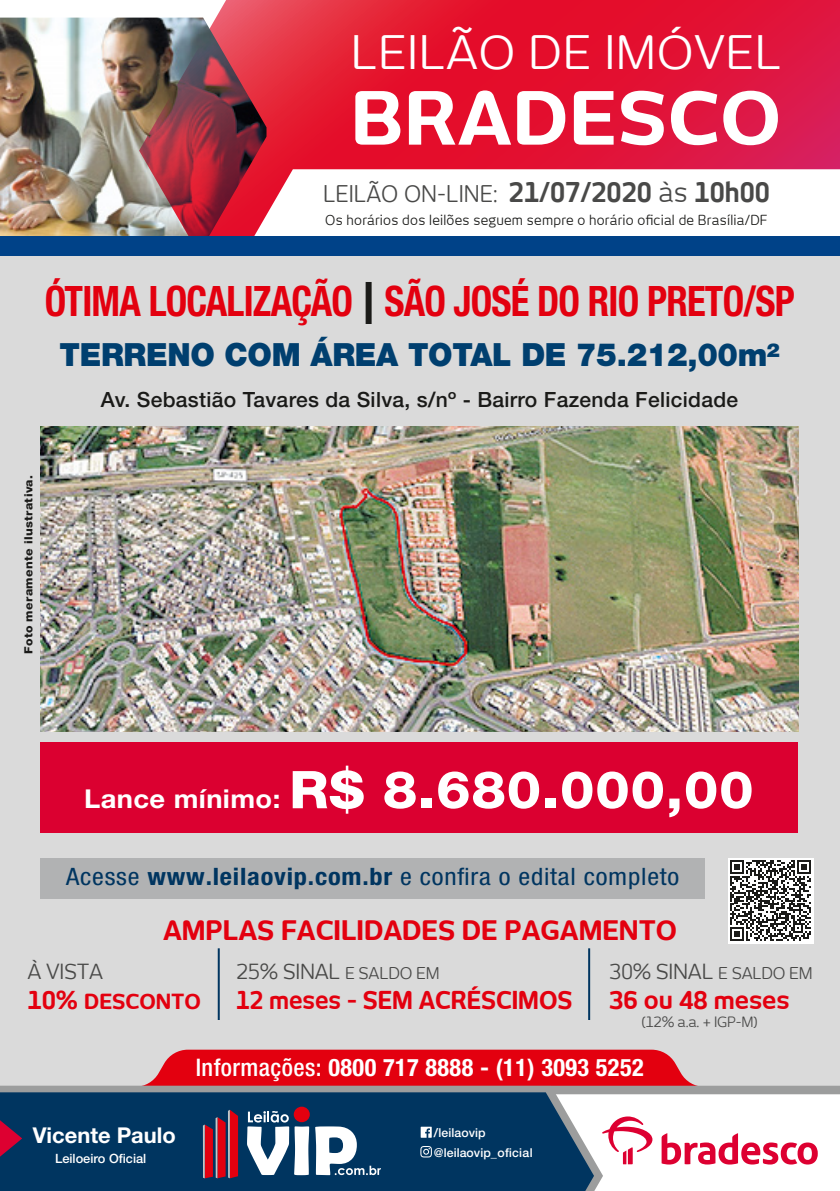
<style>
.page{position:relative;width:840px;height:1191px;background:#fff}
.page>*{position:absolute;margin:0;border:0;box-sizing:border-box;transform-origin:0 0}
.t1{font:700 72px "New June";letter-spacing:.01em;color:#fff;scale:1.05 1}
.t2{font:800 52px "Helvetica Neue LT Std";letter-spacing:.015em;color:#fff;scale:1.05 1}
.t3{font:45.2px "New June";letter-spacing:.01em;color:#fff}
.t4{font:700 condensed 42px "Helvetica Neue LT Std";letter-spacing:-.02em;color:#e3000f;scale:.92 1}
.t5{font:900 32px "Helvetica Neue LT Std";letter-spacing:-.01em;color:#003f6f;scale:.96 1}
.t6{font:700 26.6px "New June";color:#494948;scale:.96 1}
.t7{font:700 26.2px "New June";letter-spacing:-.005em;color:#e3000f}
.t8{font:700 condensed 24.2px "Helvetica Neue LT Std";letter-spacing:.02em;color:#fff}
.t9{font:700 24.2px "New June";color:#e3000f;scale:.95 1}
.t10{font:700 24.2px "New June";color:#e3000f}
.t11{font:condensed 24px "Helvetica Neue LT Std";letter-spacing:.03em;color:#003560;scale:1.1 1}
.t12{font:700 21.8px "Helvetica Neue LT Std";color:#fff}
.t13{font:500 21px "Helvetica Neue LT Std";letter-spacing:.015em;color:#1a1a18}
.t14{font:20.4px "New June";letter-spacing:-.015em;color:#494948}
.t15{font:700 20.4px "New June";color:#e3000f}
.t16{font:14px "New June";color:#494948}
.t17{font:13.6px "New June";letter-spacing:.02em;color:#1a1a18;scale:.95 1}
.t18{font:500 12.8px "Helvetica Neue LT Std";color:#fff}
.t19{font:500 12.2px "Helvetica Neue LT Std";letter-spacing:.005em;color:#fff}
.t20{font:800 11.2px "Helvetica Neue LT Std";letter-spacing:.03em;color:#1a1a18;scale:1.09 1}
.s1{font-weight:400;font-size:22.6px}
.s2{font-weight:400}
.s3{font-weight:900;font-stretch:normal;color:#1a1a18}
.s4{font-weight:700;font-size:26px}
.s5{font-weight:700}
.s6{font-size:24.2px}
.s7{font-size:16px}
.s8{font-weight:500}
</style>
<div class="page">
<div style="left:0;top:240px;width:839px;height:845px;background:#dadada"></div>
<svg style="left:154px;top:1049px;width:541px;height:36px;background:#e2111e"></svg>
<svg style="left:139px;top:0;width:700px;height:169px;background:#e21939"></svg>
<img style="left:0;top:18px;width:266px;height:218px">
<svg style="left:253px;top:169px;width:586px;height:67px"></svg>
<div style="left:0;top:236px;width:839px;height:19px;background:#004288"></div>
<svg style="left:610px;top:1116px;width:207px;height:48px"></svg>
<div style="left:0;top:1085px;width:839px;height:9px;background:#9c9d9d"></div>
<svg style="left:0;top:1079px;width:610px;height:112px"></svg>
<div style="left:0;top:1092px;width:593px;height:99px;background:#003560"></div>
<svg style="left:247px;top:1111px;width:62px;height:64px"></svg>
<svg style="left:315px;top:1126px;width:66px;height:49px"></svg>
<svg style="left:203px;top:1109px;width:35px;height:69px;background:#9b2a3f"></svg>
<div style="left:293px;top:1106px;width:16px;height:16px;background:#e3000f;border-radius:50%"></div>
<svg style="left:0;top:1106px;width:22px;height:64px"></svg>
<svg style="left:420px;top:1146px;width:11px;height:11px"></svg>
<svg style="left:420px;top:1126px;width:11px;height:11px"></svg>
<div style="left:41px;top:858px;width:663px;height:40px;background:#b1b2b3"></div>
<div style="left:41px;top:742px;width:756px;height:91px;background:#db0030"></div>
<img style="left:41px;top:426px;width:756px;height:305px">
<hr style="left:218px;top:948px;width:2px;height:72px;background:#003560">
<hr style="left:588px;top:948px;width:2px;height:72px;background:#003560">
<div style="left:727px;top:858px;width:85px;height:85px;background:#fff"></div>
<svg style="left:730px;top:860px;width:80px;height:81px"></svg>
<h3 class="t3" style="left:350px;top:26px;width:432px">LEILÃO DE IMÓVEL</h3>
<h1 class="t1" style="left:350px;top:76px;width:411px">BRADESCO</h1>
<h3 class="t6" style="left:323px;top:177px;width:467px"><span class="s1">LEILÃO ON-LINE:</span> 21/07/2020 <span class="s2">às</span> 10h00</h3>
<p class="t17" style="left:325px;top:212px;width:466px">Os horários dos leilões seguem sempre o horário oficial de Brasília/DF</p>
<h3 class="t4" style="left:45px;top:276px;width:816px">ÓTIMA LOCALIZAÇÃO <span class="s3">|</span> SÃO JOSÉ DO RIO PRETO/SP</h3>
<h3 class="t5" style="left:59px;top:336px;width:751px">TERRENO COM ÁREA TOTAL DE 75.212,00m²</h3>
<h3 class="t13" style="left:101px;top:386px;width:638px">Av. Sebastião Tavares da Silva, s/nº - Bairro Fazenda Felicidade</h3>
<p class="t20" style="left:22px;top:653px;width:165px;rotate:-90deg">Foto meramente ilustrativa.</p>
<h2 class="t2" style="left:84px;top:758px;width:638px"><span class="s4">Lance mínimo:</span> R$ 8.680.000,00</h2>
<h3 class="t11" style="left:66px;top:863px;width:558px">Acesse <span class="s5">www.leilaovip.com.br</span> e confira o edital completo</h3>
<h3 class="t7" style="left:163px;top:915px;width:515px">AMPLAS FACILIDADES DE PAGAMENTO</h3>
<h3 class="t14" style="left:28px;top:959px;width:77px">À VISTA</h3>
<h3 class="t15" style="left:27px;top:989px;width:175px"><span class="s6">10%</span> DESCONTO</h3>
<h3 class="t14" style="left:236px;top:959px;width:205px">25% SINAL <span class="s7">E SALDO EM</span></h3>
<h3 class="t14" style="left:609px;top:959px;width:205px">30% SINAL <span class="s7">E SALDO EM</span></h3>
<p class="t16" style="left:641px;top:1014px;width:117px">(12% a.a. + IGP-M)</p>
<h3 class="t9" style="left:236px;top:986px;width:355px">12 meses - SEM ACRÉSCIMOS</h3>
<h3 class="t10" style="left:609px;top:986px;width:182px">36 ou 48 meses</h3>
<h3 class="t8" style="left:196px;top:1052px;width:449px"><span class="s8">Informações:</span> 0800 717 8888 - (11) 3093 5252</h3>
<h3 class="t12" style="left:33px;top:1122px;width:145px">Vicente Paulo</h3>
<p class="t18" style="left:55px;top:1151px;width:93px">Leiloeiro Oficial</p>
<p class="t19" style="left:433px;top:1145px;width:100px">@leilaovip_oficial</p>
<p class="t19" style="left:433px;top:1125px;width:53px">/leilaovip</p>
</div>
